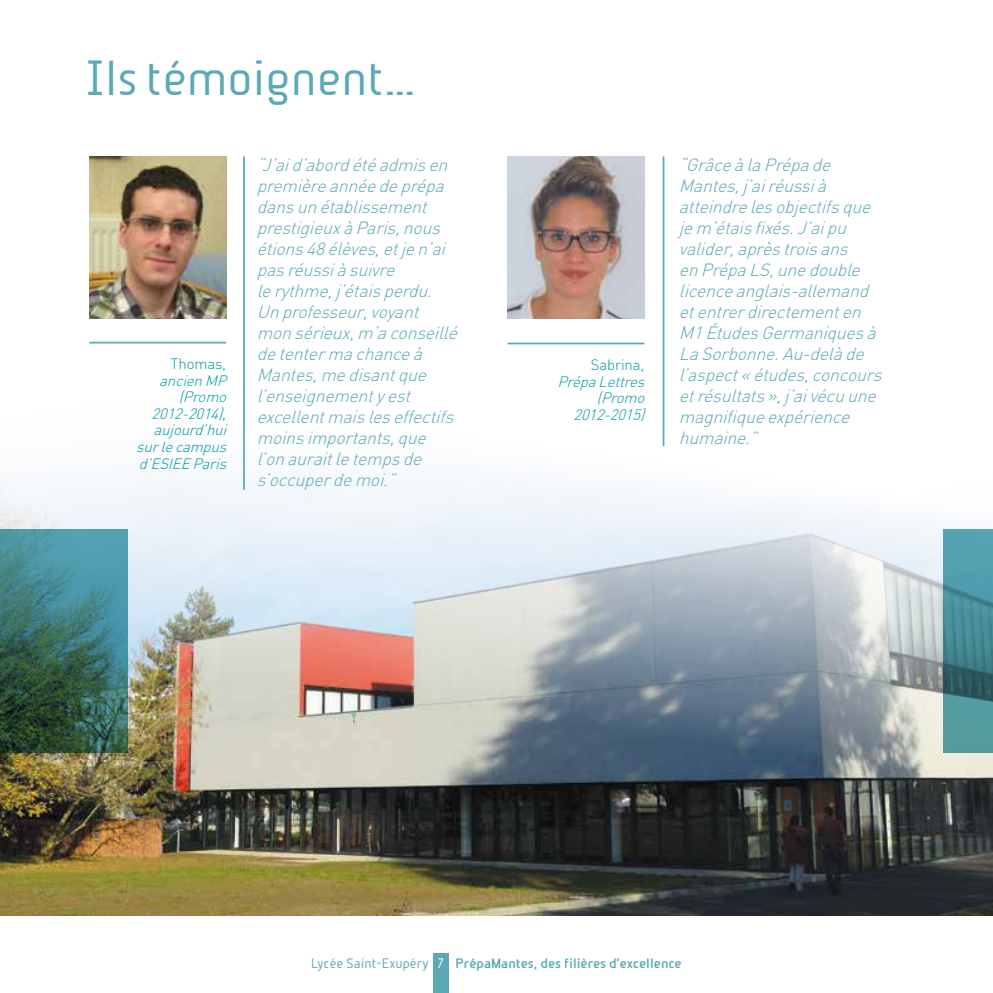
<style>
.page{position:relative;width:993px;height:993px;background:#fff}
.page>*{position:absolute;margin:0;border:0;box-sizing:border-box;transform-origin:0 0}
.t1{font:47.25px "Beta Sans Norm";letter-spacing:-.005em;color:#5aa9b5}
.t2{font:italic 300 17.5px/21px "DIN";color:#5aa9b5}
.t3{font:italic 300 14.88px/16.6px "DIN";color:#0099a4;text-align:right}
.t4{font:300 14.88px "DIN";letter-spacing:-.01em;color:#0099a4}
.t5{font:700 13.12px "Beta Sans";color:#5aa9b5}
.s1{font-family:"Beta Sans Norm";font-weight:400}
.s2{font-family:"Beta Sans Norm";font-weight:400;color:#fff}
</style>
<div class="page">
<img style="left:0;top:358px;width:992px;height:556px">
<div style="left:432px;top:952px;width:16px;height:40px;background:#5aa9b5"></div>
<img style="left:507px;top:156px;width:137px;height:162px">
<hr style="left:662px;top:156px;width:2px;height:290px;background:#5aa9b5">
<hr style="left:243px;top:156px;width:2px;height:333px;background:#5aa9b5">
<hr style="left:89px;top:341px;width:137px;height:2px;background:#5aa9b5">
<hr style="left:507px;top:342px;width:137px;height:2px;background:#5aa9b5">
<img style="left:89px;top:156px;width:137px;height:162px">
<svg style="left:0;top:529px;width:127px;height:223px;background:#3d726e"></svg>
<svg style="left:943px;top:529px;width:49px;height:223px;background:#498d97"></svg>
<h1 class="t1" style="left:85px;top:50px;width:332px">Ils témoignent…</h1>
<p class="t4" style="left:170px;top:354px;width:57px">Thomas,</p>
<p class="t3" style="left:136px;top:371px;width:96px">ancienMP (Promo<br>2012-2014), aujourd’hui surlecampus d’ESIEEParis</p>
<p class="t2" style="left:257px;top:154px;width:207px">“J’aid’abordétéadmisen premièreannéedeprépa dansunétablissement prestigieuxàParis,nous étions48élèves,etjen’ai pasréussiàsuivre lerythme,j ’étaisperdu.<br>Unprofesseur,voyant monsérieux,m’aconseillé detentermachanceà<br>Mantes,medisantque l’enseignementyest excellentmaisleseffectifs moinsimportants,que l’onauraitletempsde s’occuperdemoi.”</p>
<p class="t4" style="left:590px;top:355px;width:55px">Sabrina,</p>
<p class="t3" style="left:557px;top:372px;width:93px">PrépaLettres (Promo<br>2012-2015)</p>
<p class="t2" style="left:678px;top:154px;width:210px">“GrâceàlaPrépade<br>Mantes,j ’airéussià atteindrelesobjectifsque jem’étaisfixés.J’aipu valider,aprèstroisans enPrépaLS,unedouble licenceanglais-allemand etentrerdirectementen<br>M1ÉtudesGermaniquesà<br>LaSorbonne.Au-delàde l’aspect« études,concours etrésultats»,j ’aivécuune magnifiqueexpérience humaine.”</p>
<p class="t5" style="left:311px;top:955px;width:372px"><span class="s1">Lycée Saint-Exupéry</span> <span class="s2">7</span> PrépaMantes, des filières d’excellence</p>
</div>
